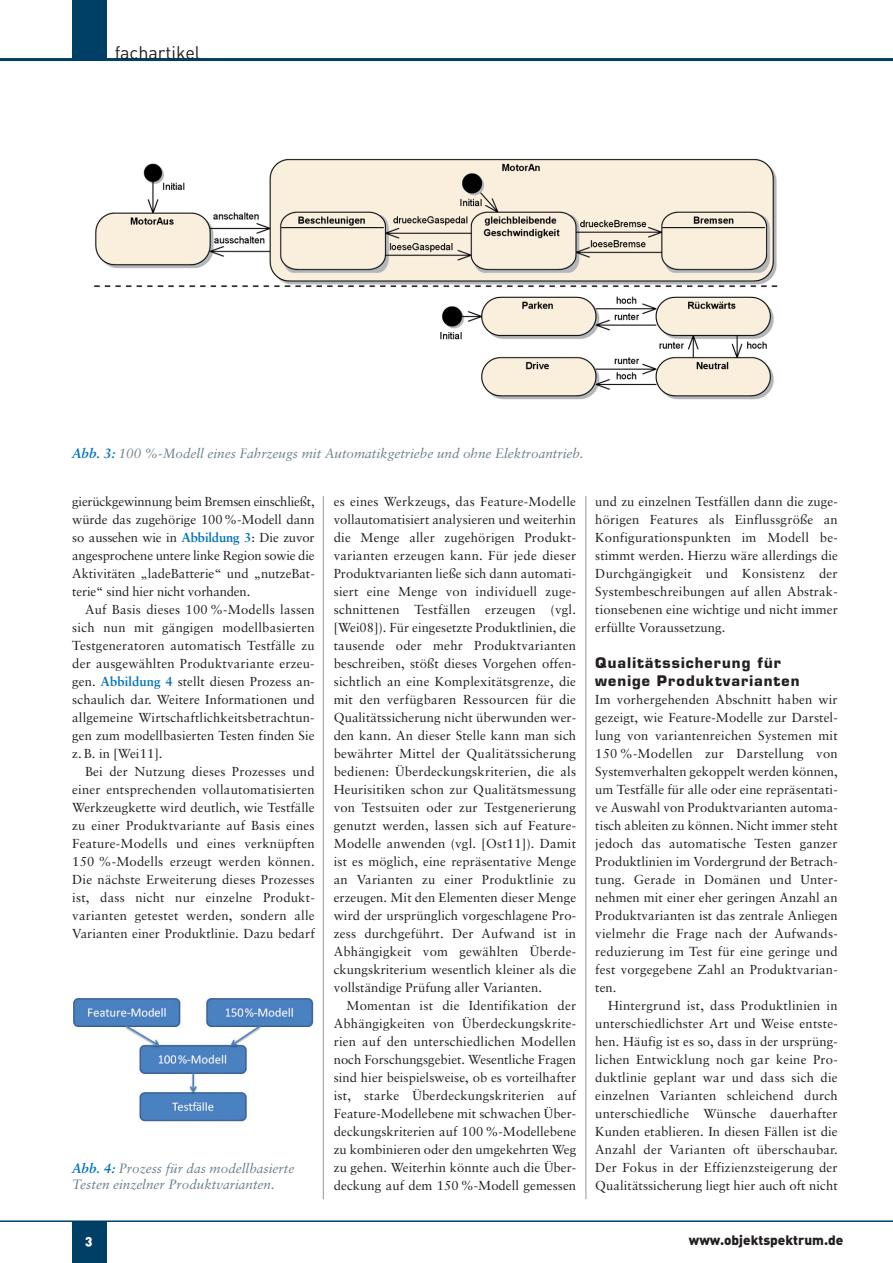
<style>
.page{position:relative;width:893px;height:1263px;background:#fff}
.page>*{position:absolute;margin:0;border:0;box-sizing:border-box;transform-origin:0 0}
.t1{font:18px "DIN";color:#231f20}
.t2{font:700 14.25px/18px "Eurostile";letter-spacing:.07em;color:#231f20}
.t3{font:italic 13.5px/16.2px "Sabon";color:#6c818c}
.t4{font:13.5px "DIN Black Alternate";color:#231f20}
.t5{font:13.5px "DIN Black Alternate";color:#fff}
.t6{font:13.05px/18px "Sabon";letter-spacing:.005em;color:#231f20;text-align:justify}
.s1{font-weight:700;color:#0073bc}
</style>
<div class="page">
<hr style="left:323px;top:496px;width:1px;height:703px;background:#939598">
<hr style="left:586px;top:496px;width:1px;height:703px;background:#939598">
<div style="left:72px;top:0;width:34px;height:60px;background:#003f66"></div>
<hr style="left:0;top:58px;width:893px;height:3px;background:#003f66">
<div style="left:72px;top:1221px;width:34px;height:42px;background:#003f66"></div>
<hr style="left:0;top:1220px;width:893px;height:2px;background:#003f66">
<img style="left:94px;top:158px;width:684px;height:242px">
<img style="left:73px;top:998px;width:241px;height:124px">
<h1 class="t1" style="left:115px;top:46px;width:87px">fachartikel</h1>
<p class="t3" style="left:72px;top:446px;width:513px"><span class="s1">Abb. 3:</span> 100 %-Modell eines Fahrzeugs mit Automatikgetriebe und ohne Elektroantrieb.</p>
<p class="t6" style="left:72px;top:493px;width:244px">gierückgewinnung beim Bremsen einschließt, würde das zugehörige 100 %-Modell dann so aussehen wie in <span class="s1">Abbildung 3</span>: Die zuvor angesprochene untere linke Region sowie die Aktivitäten „ladeBatterie“ und „nutzeBa t - terie“ sind hier nicht vorhanden.</p>
<p class="t6" style="left:72px;top:601px;width:244px;text-indent:13px">Auf Basis dieses 100 %-Modells lassen sich nun mit gängigen modellbasierten Test generatoren automatisch Testfälle zu der ausgewählten Produktvariante erzeu&shy;gen. <span class="s1">Abbildung 4</span> stellt diesen Prozess an - schaulich dar. Weitere Informationen und allgemeine Wirtschaftlichkeitsbetrach tun - gen zum modellbasierten Testen finden Sie z. B. in [Wei11].</p>
<p class="t6" style="left:72px;top:763px;width:244px;text-indent:13px">Bei der Nutzung dieses Prozesses und einer entsprechenden vollautomatisierten Werkzeugkette wird deutlich, wie Testfälle zu einer Produktvariante auf Basis eines Feature-Modells und eines verknüpften 150 %-Modells erzeugt werden können.<br>Die nächste Erweiterung dieses Prozesses ist, dass nicht nur einzelne Produkt - varianten getestet werden, sondern alle Varianten einer Produktlinie. Dazu bedarf</p>
<p class="t3" style="left:72px;top:1161px;width:224px"><span class="s1">Abb. 4:</span> Prozess für das modellbasierte<br>Testen einzelner Produktvarianten.</p>
<p class="t6" style="left:334px;top:493px;width:244px">es eines Werkzeugs, das Feature-Modelle vollautomatisiert analysieren und weiterhin die Menge aller zugehörigen Produkt - varianten erzeugen kann. Für jede dieser Produktvarianten ließe sich dann automati&shy;siert eine Menge von individuell zuge&shy;schnittenen Testfällen erzeugen (vgl. [Wei08]). Für eingesetzte Produktlinien, die tausende oder mehr Produktvarianten beschreiben, stößt dieses Vorgehen offen&shy;sichtlich an eine Komple xitätsgrenze, die mit den verfügbaren Ressourcen für die Qualitätssicherung nicht überwunden wer&shy;den kann. An dieser Stelle kann man sich bewährter Mittel der Qualitätssicherung bedienen: Überdeckungskriterien, die als Heurisitiken schon zur Qualitätsmessung von Testsuiten oder zur Testgenerierung genutzt werden, lassen sich auf Feature-Modelle anwenden (vgl. [Ost11]). Damit ist es möglich, eine repräsentative Menge an Varianten zu einer Produktlinie zu erzeugen. Mit den Elementen dieser Menge wird der ursprünglich vorgeschlagene Pro - zess durchgeführt. Der Aufwand ist in Abhängigkeit vom gewählten Überde - ckungskriterium wesentlich kleiner als die vollständige Prüfung aller Varianten.</p>
<p class="t6" style="left:334px;top:997px;width:244px;text-indent:13px">Momentan ist die Identifikation der Abhängigkeiten von Überdeckungskrite&shy;rien auf den unterschiedlichen Modellen noch Forschungsgebiet. Wesentliche Fragen sind hier beispielsweise, ob es vorteilhafter ist, starke Überdeckungskriterien auf Feature-Modellebene mit schwachen Über&shy;deckungskriterien auf 100 %-Modellebene zu kombinieren oder den umgekehrten Weg zu gehen. Weiterhin könnte auch die Über&shy;deckung auf dem 150 %-Modell gemessen</p>
<p class="t6" style="left:595px;top:493px;width:244px">und zu einzelnen Testfällen dann die zuge&shy;hörigen Features als Einflussgröße an Konfigurationspunkten im Modell be - stimmt werden. Hierzu wäre allerdings die Durchgängigkeit und Konsistenz der Systembeschreibungen auf allen Abstrak - tions ebenen eine wichtige und nicht immer erfüllte Voraussetzung.</p>
<p class="t2" style="left:595px;top:655px;width:206px">Qualitätssicherung für wenige Produktvarianten</p>
<p class="t6" style="left:595px;top:691px;width:244px">Im vorhergehenden Abschnitt haben wir gezeigt, wie Feature-Modelle zur Darstel - lung von variantenreichen Systemen mit 150 %-Modellen zur Darstellung von System verhalten gekoppelt werden können, um Testfälle für alle oder eine repräsentati&shy;ve Auswahl von Produktvarianten automa&shy;tisch ableiten zu können. Nicht immer steht jedoch das automatische Testen ganzer Produktlinien im Vordergrund der Betrach - tung. Gerade in Domänen und Unter - nehmen mit einer eher geringen Anzahl an Produktvarianten ist das zentrale Anliegen vielmehr die Frage nach der Aufwands - reduzierung im Test für eine geringe und fest vorgegebene Zahl an Produkt varian - ten.</p>
<p class="t6" style="left:595px;top:997px;width:244px;text-indent:13px">Hintergrund ist, dass Produktlinien in unterschiedlichster Art und Weise entste&shy;hen. Häufig ist es so, dass in der ursprüng&shy;lichen Entwicklung noch gar keine Pro - duktlinie geplant war und dass sich die einzelnen Varianten schleichend durch unterschiedliche Wünsche dauerhafter Kunden etablieren. In diesen Fällen ist die Anzahl der Varianten oft überschaubar.<br>Der Fokus in der Effizienzsteigerung der Qualitätssicherung liegt hier auch oft nicht</p>
<p class="t5" style="left:85px;top:1235px;width:9px">3</p>
<p class="t4" style="left:689px;top:1235px;width:156px">www.objektspektrum.de</p>
</div>
